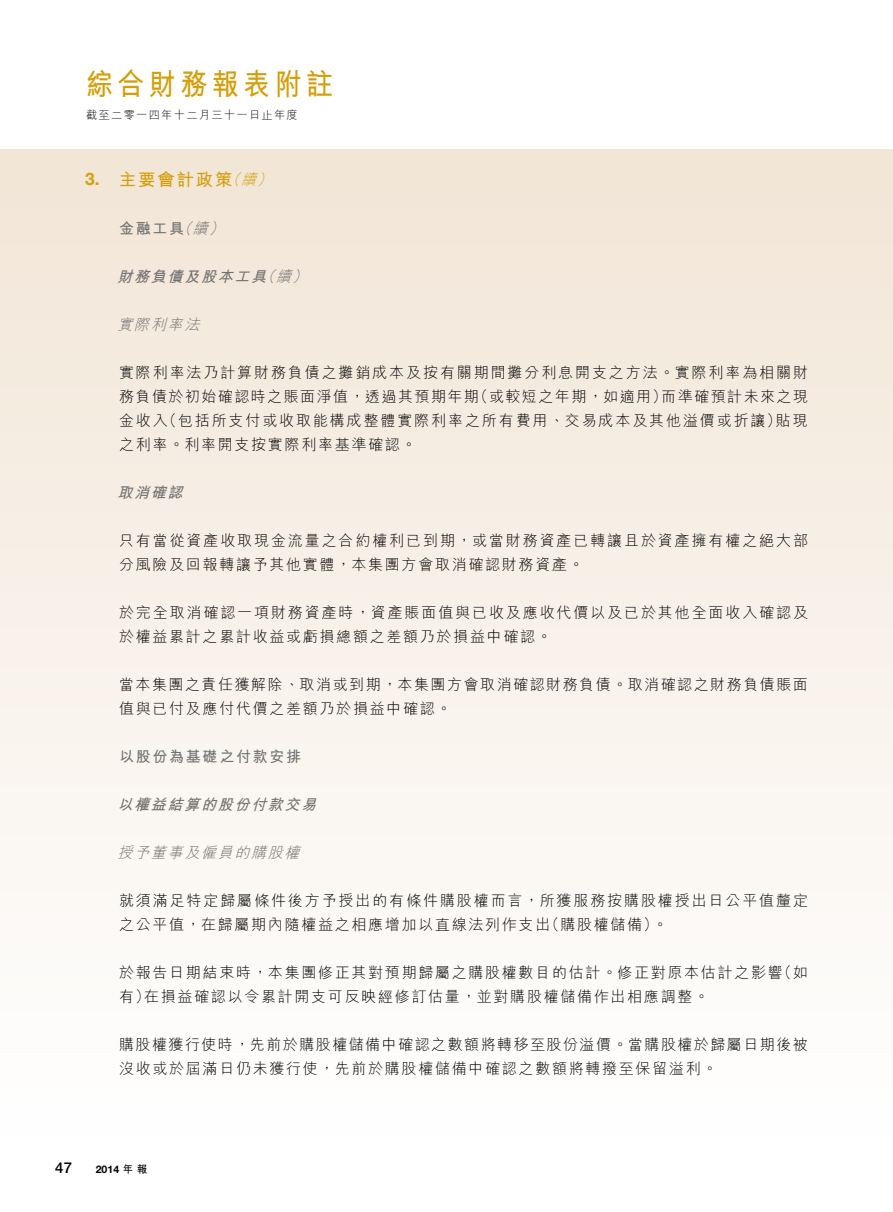
<style>
.page{position:relative;width:893px;height:1212px;background:#fff}
.page>*{position:absolute;margin:0;border:0;box-sizing:border-box;transform-origin:0 0}
.t1{font:700 30px "M Hei HK";letter-spacing:.165em;color:#d49f0b;scale:.9 1}
.t2{font:700 17.25px "M Hei HK";letter-spacing:.115em;color:#d49f0b}
.t3{font:700 17.25px "Helvetica Neue";color:#d49f0b}
.t4{font:300 15px/24px "M Hei HK";letter-spacing:.115em;color:#000}
.t5{font:italic 700 15px "M Hei HK";color:#727171}
.t6{font:italic 300 15px "M Hei HK";color:#727171}
.t7{font:700 15px "M Hei HK";letter-spacing:.115em;color:#727171}
.t8{font:italic 300 15px "M Hei HK";color:#d49f0b}
.t9{font:500 15px "Helvetica Neue";color:#000}
.t10{font:300 11.25px "M Hei HK";letter-spacing:.115em;color:#000}
.t11{font:700 10.5px "Helvetica Neue";color:#000}
.s1{font-weight:300}
.s2{font-family:"M Hei HK"}
</style>
<div class="page">
<div style="left:0;top:149px;width:892px;height:1063px;background:linear-gradient(to bottom,#f1e5d6,#fff)"></div>
<div style="left:0;top:1137px;width:892px;height:75px;background:#fff"></div>
<h1 class="t1" style="left:86px;top:62px;width:276px">綜合財務報表附註</h1>
<p class="t10" style="left:86px;top:107px;width:213px">截至二零一四年十二月三十一日止年度</p>
<p class="t3" style="left:85px;top:168px;width:16px">3.</p>
<p class="t2" style="left:119px;top:167px;width:115px">主要會計政策</p>
<p class="t8" style="left:241px;top:169px;width:22px">續</p>
<p class="t8" style="left:225px;top:169px;width:22px">（</p>
<p class="t8" style="left:257px;top:169px;width:22px">(</p>
<p class="t6" style="left:193px;top:217px;width:22px">續</p>
<p class="t6" style="left:177px;top:217px;width:22px">（</p>
<p class="t6" style="left:209px;top:217px;width:22px">(</p>
<p class="t7" style="left:119px;top:217px;width:67px">金融工具</p>
<p class="t5" style="left:118px;top:265px;width:181px">財務負債及股本工具<span class="s1">續</span></p>
<p class="t6" style="left:260px;top:265px;width:22px">（</p>
<p class="t6" style="left:292px;top:265px;width:22px">(</p>
<p class="t6" style="left:118px;top:314px;width:89px">實際利率法</p>
<p class="t4" style="left:119px;top:360px;width:690px;text-align:right">實際利率法乃計算財務負債之攤銷成本及按有關期間攤分利息開支之方法。實際利率為相關財而準確預計未來之現</p>
<p class="t4" style="left:473px;top:384px;width:196px">（或較短之年期，如適用）</p>
<p class="t4" style="left:119px;top:384px;width:361px">務負債於初始確認時之賬面淨值，透過其預期年期</p>
<p class="t4" style="left:162px;top:408px;width:621px">（包括所支付或收取能構成整體實際利率之所有費用、交易成本及其他溢價或折讓）</p>
<p class="t4" style="left:119px;top:408px;width:299px">金收入<br>之利率。利率開支按實際利率基準確認。</p>
<p class="t5" style="left:118px;top:482px;width:72px">取消確認</p>
<p class="t4" style="left:119px;top:528px;width:690px">只有當從資產收取現金流量之合約權利已到期，或當財務資產已轉讓且於資產擁有權之絕大部分風險及回報轉讓予其他實體，本集團方會取消確認財務資產。</p>
<p class="t4" style="left:119px;top:600px;width:690px">於完全取消確認一項財務資產時，資產賬面值與已收及應收代價以及已於其他全面收入確認及於權益累計之累計收益或虧損總額之差額乃於損益中確認。</p>
<p class="t4" style="left:119px;top:672px;width:690px">當本集團之責任獲解除、取消或到期，本集團方會取消確認財務負債。取消確認之財務負債賬面值與已付及應付代價之差額乃於損益中確認。</p>
<p class="t7" style="left:119px;top:746px;width:184px">以股份為基礎之付款安排</p>
<p class="t5" style="left:118px;top:794px;width:206px">以權益結算的股份付款交易</p>
<p class="t6" style="left:118px;top:842px;width:189px">授予董事及僱員的購股權</p>
<p class="t4" style="left:653px;top:888px;width:157px;text-indent:-534px">就須滿足特定歸屬條件後方予授出的有條件購股權而言，所獲服務按購股權授出日公平值釐定。</p>
<p class="t4" style="left:776px;top:408px;width:33px">貼現</p>
<p class="t4" style="left:544px;top:912px;width:115px">（購股權儲備(</p>
<p class="t4" style="left:119px;top:912px;width:433px">之公平值，在歸屬期內隨權益之相應增加以直線法列作支出</p>
<p class="t4" style="left:777px;top:960px;width:32px">（如</p>
<p class="t4" style="left:144px;top:960px;width:640px;text-indent:-25px">於報告日期結束時，本集團修正其對預期歸屬之購股權數目的估計。修正對原本估計之影響在損益確認以令累計開支可反映經修訂估量，並對購股權儲備作出相應調整。</p>
<p class="t4" style="left:119px;top:984px;width:32px">有）</p>
<p class="t4" style="left:119px;top:1032px;width:690px">購股權獲行使時，先前於購股權儲備中確認之數額將轉移至股份溢價。當購股權於歸屬日期後被沒收或於屆滿日仍未獲行使，先前於購股權儲備中確認之數額將轉撥至保留溢利。</p>
<p class="t9" style="left:55px;top:1158px;width:19px">47</p>
<p class="t11" style="left:96px;top:1162px;width:53px">2014 <span class="s2">年報</span></p>
</div>
